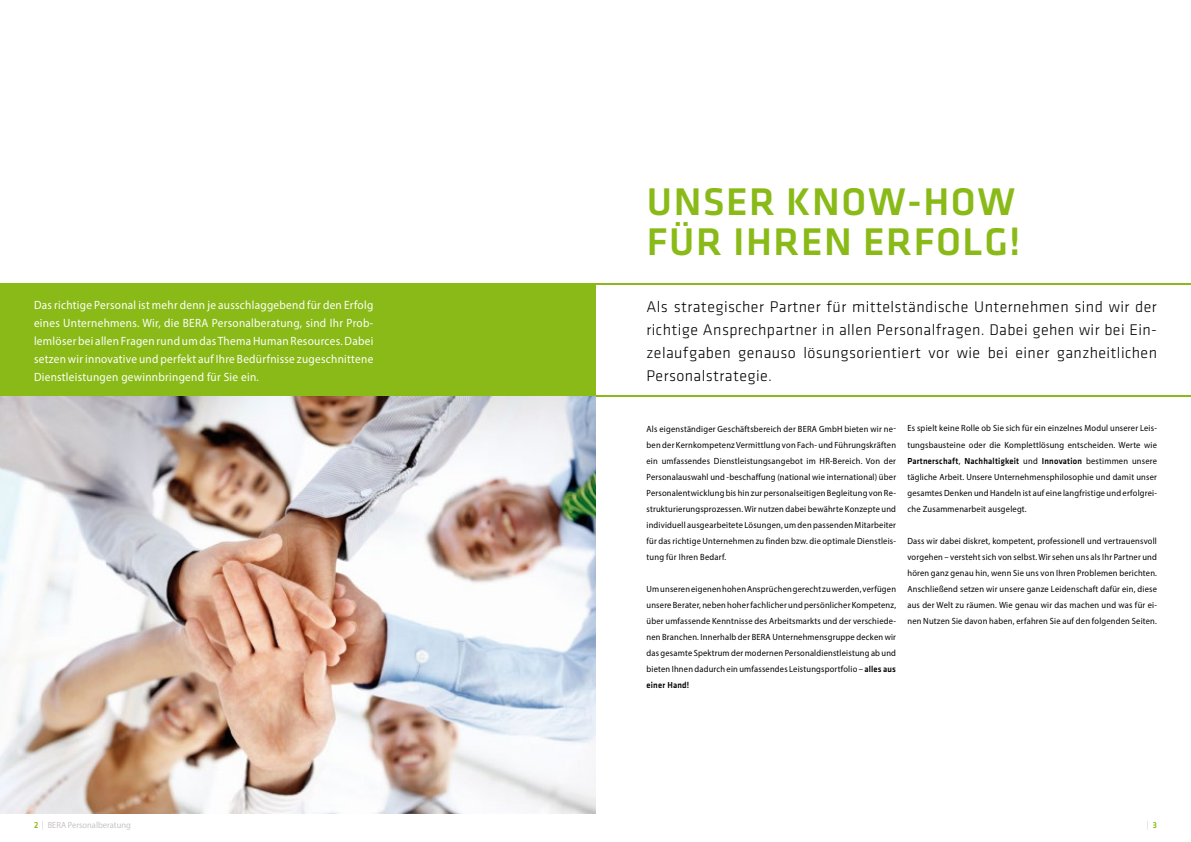
<style>
.page{position:relative;width:1191px;height:842px;background:#fff}
.page>*{position:absolute;margin:0;border:0;box-sizing:border-box;transform-origin:0 0}
.t1{font:500 40px/40px "Klavika";letter-spacing:.04em;color:#89ba17}
.t2{font:16px/23px "Klavika Light OSF";letter-spacing:.025em;color:#000;text-align:justify}
.t3{font:12px/18px "Myriad Pro";letter-spacing:.025em;color:#fff;text-align:justify;scale:.94 1}
.t4{font:9px/16px "Myriad Pro";letter-spacing:.025em;color:#000;text-align:justify;scale:.94 1}
.t5{font:500 9px "Klavika";letter-spacing:.025em;color:#000;scale:.94 1}
.t6{font:9px "Myriad Pro";color:#c7c3c2;scale:.94 1}
.t7{font:9px "Klavika";color:#c7c3c2;scale:.94 1}
.s1{font-family:"Klavika";font-weight:500}
.s2{font-family:"Myriad Pro";font-weight:400}
.s3{font-family:"Klavika";font-weight:500;color:#89ba17}
.s4{font-family:"Klavika"}
.s5{font-weight:500;color:#89ba17}
</style>
<div class="page">
<div style="left:0;top:283px;width:595px;height:114px;background:#89ba17"></div>
<hr style="left:595px;top:283px;width:596px;height:2px;background:#89ba17">
<hr style="left:595px;top:396px;width:596px;height:1px;background:#89ba17">
<img style="left:0;top:397px;width:595px;height:417px">
<p class="t3" style="left:34px;top:296px;width:362px">Das richtige Personal ist mehr denn je ausschlaggebend für den Erfolg eines Unternehmens. Wir, die BERA Personalberatung, sind Ihr Prob&shy;lemlöser bei allen Fragen rund um das Thema Human Resources. Dabei setzen wir innovative und perfekt auf Ihre Bedürfnisse zugeschnittene Dienstleistungen gewinnbringend für Sie ein.</p>
<h1 class="t1" style="left:647px;top:182px;width:375px">Unser Know-how für ihren Erfolg!</h1>
<p class="t2" style="left:646px;top:295px;width:512px">Als strategischer Partner für mittelständische Unternehmen sind wir der richtige Ansprechpartner in allen Personalfragen. Dabei gehen wir bei Ein&shy;zelaufgaben genauso lösungsorientiert vor wie bei einer ganzheitlichen Personalstrategie.</p>
<p class="t4" style="left:646px;top:420px;width:267px">Als eigenständiger Geschäftsbereich der BERA GmbH bieten wir ne&shy;ben der Kernkompetenz Vermittlung von Fach- und Führungskräften ein umfassendes Dienstleistungsangebot im HR-Bereich. Von der Personalauswahl und -beschaffung (national wie international) über Personalentwicklung bis hin zur personalseitigen Begleitung von Re&shy;strukturierungsprozessen. Wir nutzen dabei bewährte Konzepte und individuell ausgearbeitete Lösungen, um den passenden Mitarbeiter für das richtige Unternehmen zu finden bzw. die optimale Dienstleis&shy;tung für Ihren Bedarf.</p>
<p class="t4" style="left:646px;top:580px;width:267px">Um unseren eigenen hohen Ansprüchen gerecht zu werden, verfügen unsere Berater, neben hoher fachlicher und persönlicher Kompetenz, über umfassende Kenntnisse des Arbeitsmarkts und der verschiede&shy;nen Branchen. Innerhalb der BERA Unternehmensgruppe decken wir das gesamte Spektrum der modernen Personaldienstleistung ab und bieten Ihnen dadurch ein umfassendes Leistungsportfolio – <span class="s1">alles aus</span></p>
<p class="t5" style="left:646px;top:680px;width:47px">einer Hand!</p>
<p class="t4" style="left:907px;top:420px;width:267px">Es spielt keine Rolle ob Sie sich für ein einzelnes Modul unserer Leis&shy;tungsbausteine oder die Komplettlösung entscheiden. Werte wie</p>
<p class="t5" style="left:907px;top:456px;width:267px">Partnerschaft<span class="s2">,</span> Nachhaltigkeit <span class="s2">und</span> Innovation <span class="s2">bestimmen unsere</span></p>
<p class="t4" style="left:907px;top:468px;width:267px">tägliche Arbeit. Unsere Unternehmensphilosophie und damit unser gesamtes Denken und Handeln ist auf eine langfristige und erfolgrei&shy;che Zusammenarbeit ausgelegt.</p>
<p class="t4" style="left:907px;top:532px;width:267px">Dass wir dabei diskret, kompetent, professionell und vertrauensvoll vorgehen – versteht sich von selbst. Wir sehen uns als Ihr Partner und hören ganz genau hin, wenn Sie uns von Ihren Problemen berichten.<br>Anschließend setzen wir unsere ganze Leidenschaft dafür ein, diese aus der Welt zu räumen. Wie genau wir das machen und was für ei&shy;nen Nutzen Sie davon haben, erfahren Sie auf den folgenden Seiten.</p>
<p class="t6" style="left:34px;top:820px;width:104px"><span class="s3">2</span> <span class="s4">|</span> BERA Personalberatung</p>
<p class="t7" style="left:1147px;top:821px;width:12px">| <span class="s5">3</span></p>
</div>
